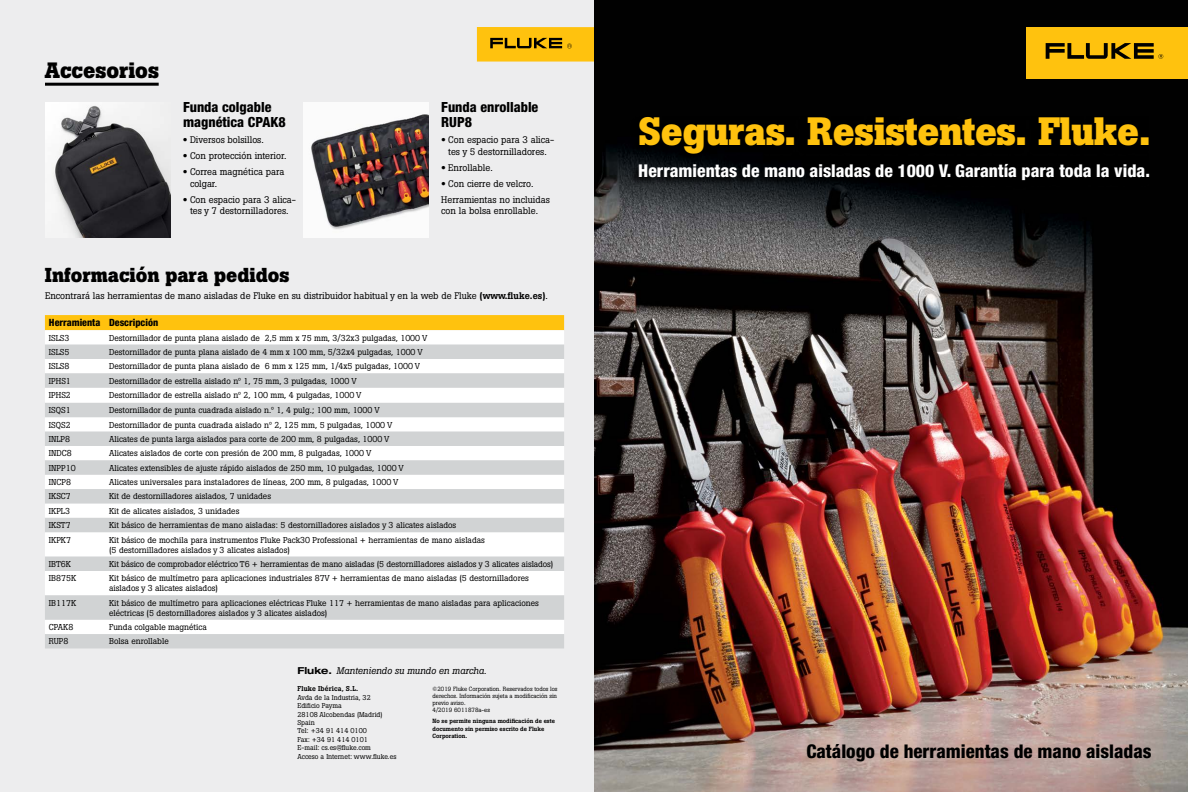
<style>
.page{position:relative;width:1188px;height:792px;background:#fff}
.page>*{position:absolute;margin:0;border:0;box-sizing:border-box;transform-origin:0 0}
.t1{font:700 39.2px "Boton Pro";letter-spacing:-.01em;color:#ffc20e}
.t2{font:700 22px "Boton Pro";color:#000}
.t3{font:700 20px "Boton Pro";color:#000}
.t4{font:800 condensed 18.9px "Helvetica Neue LT Pro";color:#000}
.t5{font:800 condensed 17.6px "Helvetica Neue LT Pro";color:#fff}
.t6{font:800 condensed 14px/15px "Helvetica Neue LT Pro";color:#000}
.t7{font:800 condensed 10px "Helvetica Neue LT Pro";color:#000}
.t8{font:italic 9.6px "Boton Pro";color:#000}
.t9{font:9.5px/11.5px "Boton Pro";color:#000}
.t10{font:8.5px/10px "Boton Pro";color:#000}
.t11{font:7px/8.4px "Boton Pro";color:#000}
.t12{font:500 7px "Boton Pro";letter-spacing:.025em;color:#000}
.t13{font:6px/7.2px "Boton Pro";color:#000}
.t14{font:500 6px/7.2px "Boton Pro";color:#000}
.s1{font-family:"Helvetica Neue LT Pro";font-weight:700}
.s2{font-weight:500}
.s3{font-family:"Helvetica Neue LT Std";font-weight:700;font-style:normal;font-stretch:expanded}
</style>
<div class="page">
<img style="left:594px;top:0;width:594px;height:792px">
<div style="left:0;top:0;width:594px;height:792px;background:#ededee"></div>
<div style="left:1026px;top:27px;width:162px;height:52px;background:#ffc20e"></div>
<svg style="left:1046px;top:43px;width:117px;height:16px"></svg>
<div style="left:477px;top:27px;width:117px;height:35px;background:#ffc20e"></div>
<svg style="left:490px;top:38px;width:82px;height:10px"></svg>
<img style="left:45px;top:103px;width:126px;height:135px">
<img style="left:303px;top:103px;width:126px;height:135px">
<div style="left:630px;top:116px;width:519px;height:47px;background:#000"></div>
<svg style="left:630px;top:163px;width:519px;height:27px;background:#050608"></svg>
<div style="left:45px;top:315px;width:519px;height:15px;background:#ffc20e"></div>
<svg style="left:45px;top:330px;width:519px;height:14px;background:#fefefd"></svg>
<svg style="left:45px;top:345px;width:519px;height:303px;background:#e7e8e9"></svg>
<hr style="left:45px;top:83px;width:114px;height:3px;background:#000">
<h2 class="t2" style="left:45px;top:56px;width:116px">Accesorios</h2>
<h3 class="t6" style="left:183px;top:99px;width:104px">Funda colgable magnética CPAK8</h3>
<p class="t9" style="left:183px;top:134px;width:82px"><span class="s1">•</span> Diversos bolsillos.</p>
<p class="t9" style="left:183px;top:150px;width:105px"><span class="s1">•</span> Con protección interior.</p>
<p class="t9" style="left:190px;top:166px;width:96px;text-indent:-7px"><span class="s1">•</span> Correa magnética para colgar.</p>
<p class="t9" style="left:183px;top:194px;width:115px;text-align:center"><span class="s1">•</span> Con espacio para 3 alica&shy;tes y 7 destornilladores.</p>
<h3 class="t3" style="left:45px;top:262px;width:246px">Información para pedidos</h3>
<h3 class="t6" style="left:441px;top:99px;width:99px">Funda enrollable<br>RUP8</h3>
<p class="t9" style="left:441px;top:134px;width:115px;text-align:center"><span class="s1">•</span> Con espacio para 3 alica&shy;tes y 5 destornilladores.</p>
<p class="t9" style="left:441px;top:162px;width:53px"><span class="s1">•</span> Enrollable.</p>
<p class="t9" style="left:441px;top:175px;width:110px;line-height:16px"><span class="s1">•</span> Con cierre de velcro.<br>Herramientas no incluidas</p>
<p class="t9" style="left:441px;top:205px;width:98px">con la bolsa enrollable.</p>
<p class="t9" style="left:45px;top:290px;width:505px">Encontrará las herramientas de mano aisladas de Fluke en su distribuidor habitual y en la web de Fluke <span class="s2">(www.fluke.es)</span>.</p>
<p class="t7" style="left:49px;top:317px;width:111px">Herramienta Descripción</p>
<p class="t10" style="left:49px;top:333px;width:22px">ISLS3</p>
<p class="t10" style="left:109px;top:333px;width:320px">Destornillador de punta plana aislado de 2,5 mm x 75 mm, 3/32x3 pulgadas, 1000 V</p>
<p class="t10" style="left:49px;top:347px;width:22px">ISLS5</p>
<p class="t10" style="left:109px;top:347px;width:315px">Destornillador de punta plana aislado de 4 mm x 100 mm, 5/32x4 pulgadas, 1000 V</p>
<p class="t10" style="left:49px;top:361px;width:22px">ISLS8</p>
<p class="t10" style="left:109px;top:361px;width:313px">Destornillador de punta plana aislado de 6 mm x 125 mm, 1/4x5 pulgadas, 1000 V</p>
<p class="t10" style="left:49px;top:376px;width:23px">IPHS1</p>
<p class="t10" style="left:109px;top:376px;width:249px">Destornillador de estrella aislado nº 1, 75 mm, 3 pulgadas, 1000 V</p>
<p class="t10" style="left:49px;top:390px;width:23px">IPHS2</p>
<p class="t10" style="left:109px;top:390px;width:254px">Destornillador de estrella aislado nº 2, 100 mm, 4 pulgadas, 1000 V</p>
<p class="t10" style="left:49px;top:405px;width:23px">ISQS1</p>
<p class="t10" style="left:109px;top:405px;width:272px">Destornillador de punta cuadrada aislado n.º 1, 4 pulg.; 100 mm, 1000 V</p>
<p class="t10" style="left:49px;top:420px;width:23px">ISQS2</p>
<p class="t10" style="left:109px;top:420px;width:285px">Destornillador de punta cuadrada aislado nº 2, 125 mm, 5 pulgadas, 1000 V</p>
<p class="t10" style="left:49px;top:434px;width:23px">INLP8</p>
<p class="t10" style="left:109px;top:434px;width:282px">Alicates de punta larga aislados para corte de 200 mm, 8 pulgadas, 1000 V</p>
<p class="t10" style="left:49px;top:448px;width:24px">INDC8</p>
<p class="t10" style="left:109px;top:448px;width:264px">Alicates aislados de corte con presión de 200 mm, 8 pulgadas, 1000 V</p>
<p class="t10" style="left:49px;top:463px;width:28px">INPP10</p>
<p class="t10" style="left:109px;top:463px;width:296px">Alicates extensibles de ajuste rápido aislados de 250 mm, 10 pulgadas, 1000 V</p>
<p class="t10" style="left:49px;top:477px;width:24px">INCP8</p>
<p class="t10" style="left:109px;top:477px;width:291px">Alicates universales para instaladores de líneas, 200 mm, 8 pulgadas, 1000 V</p>
<p class="t10" style="left:49px;top:491px;width:23px">IKSC7</p>
<p class="t10" style="left:109px;top:491px;width:164px">Kit de destornilladores aislados, 7 unidades</p>
<p class="t10" style="left:49px;top:506px;width:23px">IKPL3</p>
<p class="t10" style="left:109px;top:506px;width:132px">Kit de alicates aislados, 3 unidades</p>
<p class="t10" style="left:49px;top:520px;width:23px">IKST7</p>
<p class="t10" style="left:109px;top:520px;width:349px">Kit básico de herramientas de mano aisladas: 5 destornilladores aislados y 3 alicates aislados</p>
<p class="t10" style="left:49px;top:535px;width:24px">IKPK7</p>
<p class="t10" style="left:109px;top:535px;width:377px">Kit básico de mochila para instrumentos Fluke Pack30 Professional + herramientas de mano aisladas (5 destornilladores aislados y 3 alicates aislados)</p>
<p class="t10" style="left:49px;top:559px;width:24px">IBT6K</p>
<p class="t10" style="left:109px;top:559px;width:446px">Kit básico de comprobador eléctrico T6 + herramientas de mano aisladas (5 destornilladores aislados y 3 alicates aislados)</p>
<p class="t10" style="left:49px;top:573px;width:29px">IB875K</p>
<p class="t10" style="left:109px;top:573px;width:421px">Kit básico de multímetro para aplicaciones industriales 87V + herramientas de mano aisladas (5 destornilladores aislados y 3 alicates aislados)</p>
<p class="t10" style="left:49px;top:598px;width:29px">IB117K</p>
<p class="t10" style="left:109px;top:598px;width:431px">Kit básico de multímetro para aplicaciones eléctricas Fluke 117 + herramientas de mano aisladas para aplicaciones eléctricas (5 destornilladores aislados y 3 alicates aislados)</p>
<p class="t10" style="left:49px;top:622px;width:26px">CPAK8</p>
<p class="t10" style="left:109px;top:622px;width:99px">Funda colgable magnética</p>
<p class="t10" style="left:49px;top:636px;width:21px">RUP8</p>
<p class="t10" style="left:109px;top:636px;width:61px">Bolsa enrollable</p>
<p class="t8" style="left:297px;top:664px;width:191px"><span class="s3">Fluke.</span> Manteniendo su mundo en marcha.</p>
<p class="t12" style="left:297px;top:684px;width:62px">Fluke Ibérica, S.L.</p>
<p class="t11" style="left:297px;top:693px;width:100px">Avda de la Industria, 32<br>Edificio Payma<br>28108 Alcobendas (Madrid)<br>Spain<br>Tel: +34 91 414 0100<br>Fax: +34 91 414 0101<br>E-mail: cs.es@fluke.com<br>Acceso a Internet: www.fluke.es</p>
<p class="t13" style="left:433px;top:685px;width:127px">©2019 Fluke Corporation. Reservados todos los derechos. Información sujeta a modificación sin previo aviso.<br>4/2019 6011878a-es</p>
<p class="t14" style="left:433px;top:718px;width:124px">No se permite ninguna modificación de este documento sin permiso escrito de Fluke<br>Corporation.</p>
<h1 class="t1" style="left:638px;top:106px;width:514px">Seguras. Resistentes. Fluke.</h1>
<h3 class="t5" style="left:638px;top:160px;width:513px">Herramientas de mano aisladas de 1000 V. Garantía para toda la vida.</h3>
<h3 class="t4" style="left:806px;top:740px;width:347px">Catálogo de herramientas de mano aisladas</h3>
</div>
